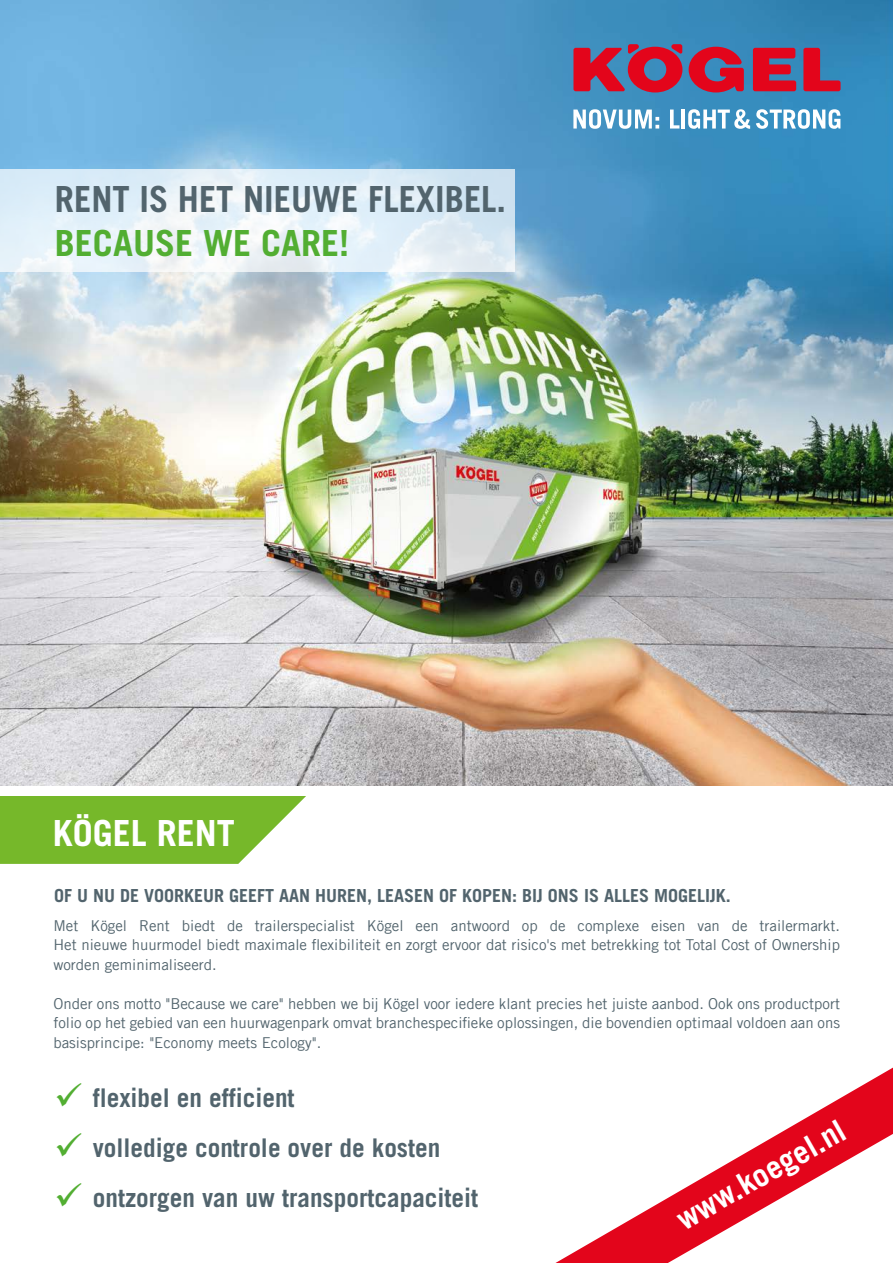
<style>
.page{position:relative;width:893px;height:1263px;background:#fff}
.page>*{position:absolute;margin:0;border:0;box-sizing:border-box;transform-origin:0 0}
.t1{font:700 36px "Trade Gothic LT Com";color:#52646d;scale:.96 1}
.t2{font:700 36px "Trade Gothic LT Com";color:#52ae32}
.t3{font:700 36px "Trade Gothic LT Com";color:#fff}
.t4{font:700 31.05px "Trade Gothic LT Com";color:#fff}
.t5{font:700 25.8px "Trade Gothic LT Com";color:#52646d}
.t6{font:700 18px "Trade Gothic LT Com";color:#52646d}
.t7{font:15px/19.5px "Trade Gothic LT Com";color:#52646d;text-align:justify}
.s1{color:#52ae32}
</style>
<div class="page">
<img style="left:0;top:0;width:893px;height:786px">
<svg style="left:803px;top:48px;width:38px;height:43px;background:#963e5f"></svg>
<svg style="left:753px;top:48px;width:43px;height:43px;background:#be213c"></svg>
<svg style="left:689px;top:47px;width:55px;height:45px;background:#a83352"></svg>
<svg style="left:573px;top:44px;width:109px;height:48px;background:#a33959"></svg>
<svg style="left:573px;top:109px;width:86px;height:20px"></svg>
<svg style="left:670px;top:110px;width:9px;height:19px"></svg>
<hr style="left:681px;top:110px;width:4px;height:19px;background:#fff">
<svg style="left:688px;top:109px;width:62px;height:20px"></svg>
<svg style="left:756px;top:109px;width:84px;height:20px"></svg>
<svg style="left:0;top:169px;width:514px;height:103px;fill:#e3f0f8"></svg>
<svg style="left:555px;top:1067px;width:338px;height:196px"></svg>
<svg style="left:0;top:796px;width:306px;height:68px;background:#85bf41"></svg>
<h1 class="t1" style="left:55px;top:177px;width:472px">RENT IS HET NIEUWE FLEXIBEL.</h1>
<h1 class="t2" style="left:55px;top:221px;width:296px">BECAUSE WE CARE!</h1>
<h1 class="t3" style="left:53px;top:811px;width:184px">KÖGEL RENT</h1>
<p class="t6" style="left:54px;top:884px;width:678px">OF U NU DE VOORKEUR GEEFT AAN HUREN, LEASEN OF KOPEN: BIJ ONS IS ALLES MOGELIJK.</p>
<p class="t7" style="left:53px;top:915px;width:788px">Met Kögel Rent biedt de trailerspecialist Kögel een antwoord op de complexe eisen van de trailermarkt.<br>Het nieuwe huurmodel biedt maximale flexibiliteit en zorgt ervoor dat risico's met betrekking tot Total Cost of Ownership worden geminimaliseerd.</p>
<p class="t7" style="left:53px;top:993px;width:788px">Onder ons motto "Because we care" hebben we bij Kögel voor iedere klant precies het juiste aanbod. Ook ons productport folio op het gebied van een huurwagenpark omvat branchespecifieke oplossingen, die bovendien optimaal voldoen aan ons basisprincipe: "Economy meets Ecology".</p>
<h3 class="t5" style="left:54px;top:1082px;width:242px"><span class="s1">✓</span> flexibel en efficient</h3>
<h3 class="t5" style="left:54px;top:1132px;width:388px"><span class="s1">✓</span> volledige controle over de kosten</h3>
<h3 class="t5" style="left:54px;top:1182px;width:426px"><span class="s1">✓</span> ontzorgen van uw transportcapaciteit</h3>
<h2 class="t4" style="left:670px;top:1205px;width:191px;rotate:-30deg">www.koegel.nl</h2>
</div>
